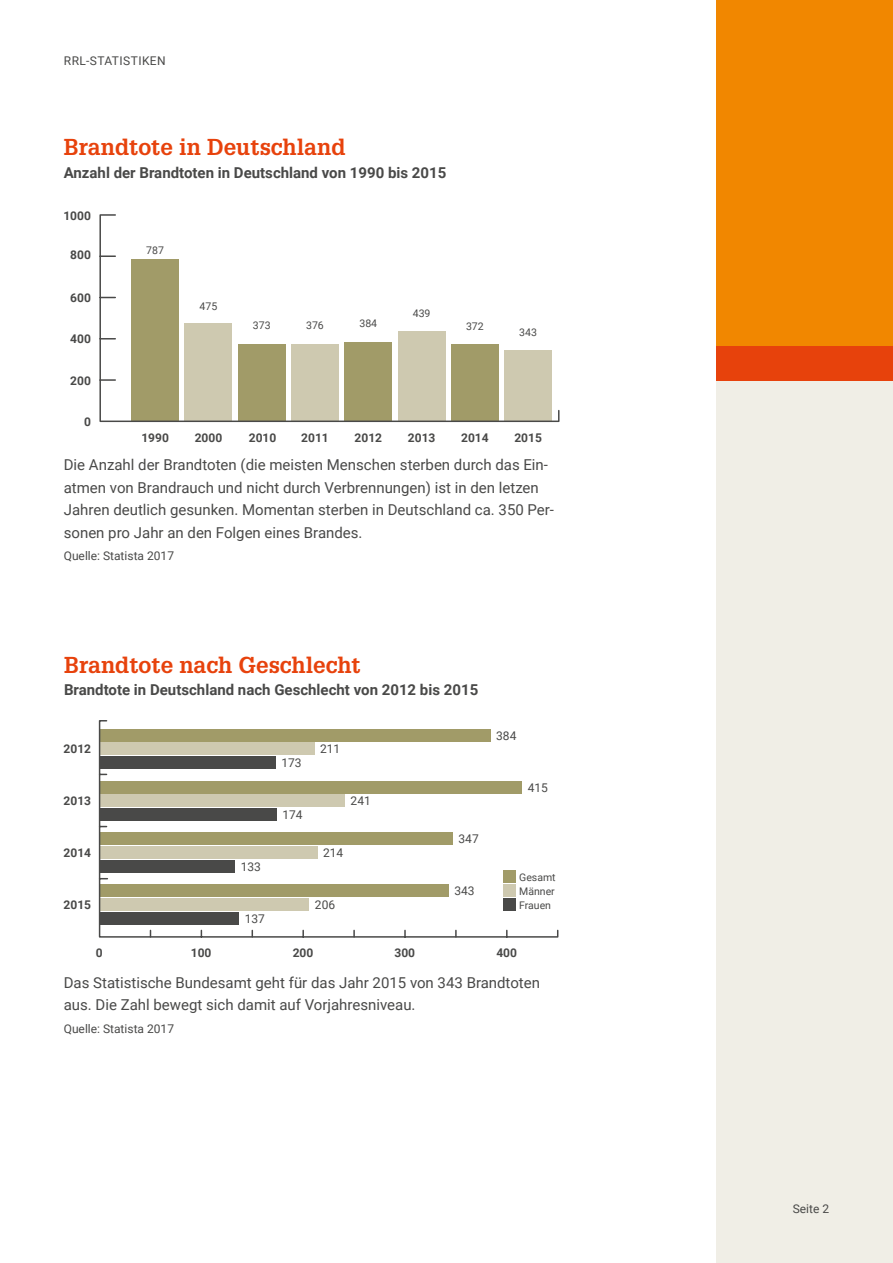
<style>
.page{position:relative;width:893px;height:1263px;background:#fff}
.page>*{position:absolute;margin:0;border:0;box-sizing:border-box;transform-origin:0 0}
.t1{font:700 22.5px "Glypha";color:#e7420c}
.t2{font:15px/22.5px "Roboto";color:#494948}
.t3{font:700 15px "Roboto";color:#494948}
.t4{font:12px "Roboto";color:#494948}
.t5{font:700 12px "Roboto";color:#494948}
.t6{font:12px "Roboto";letter-spacing:.035em;color:#494948}
.t7{font:10.5px/14px "Roboto";color:#494948;text-align:justify}
</style>
<div class="page">
<div style="left:716px;top:0;width:177px;height:1263px;background:#f0eee6"></div>
<div style="left:716px;top:346px;width:177px;height:34px;background:#e7420c"></div>
<div style="left:716px;top:0;width:177px;height:346px;background:#f18700"></div>
<svg style="left:99px;top:214px;width:461px;height:209px"></svg>
<svg style="left:98px;top:720px;width:461px;height:218px"></svg>
<div style="left:503px;top:871px;width:12px;height:12px;background:#a19b68"></div>
<div style="left:503px;top:884px;width:12px;height:13px;background:#cec9b0"></div>
<div style="left:503px;top:898px;width:12px;height:13px;background:#494948"></div>
<p class="t6" style="left:64px;top:52px;width:103px">RRL-STATISTIKEN</p>
<h1 class="t1" style="left:64px;top:133px;width:283px">Brandtote in Deutschland</h1>
<p class="t3" style="left:64px;top:162px;width:384px">Anzahl der Brandtoten in Deutschland von 1990 bis 2015</p>
<p class="t5" style="left:63px;top:207px;width:29px">1000</p>
<p class="t5" style="left:70px;top:247px;width:22px">800</p>
<p class="t5" style="left:70px;top:289px;width:22px">600</p>
<p class="t5" style="left:70px;top:331px;width:22px">400</p>
<p class="t5" style="left:70px;top:372px;width:22px">200</p>
<p class="t5" style="left:84px;top:413px;width:8px">0</p>
<p class="t7" style="left:146px;top:242px;width:19px">787</p>
<p class="t7" style="left:200px;top:299px;width:19px">475</p>
<p class="t7" style="left:253px;top:317px;width:19px">373</p>
<p class="t7" style="left:306px;top:317px;width:19px">376</p>
<p class="t7" style="left:359px;top:316px;width:19px">384</p>
<p class="t7" style="left:413px;top:305px;width:19px">439</p>
<p class="t7" style="left:466px;top:319px;width:19px">372</p>
<p class="t7" style="left:519px;top:325px;width:19px">343</p>
<p class="t5" style="left:141px;top:429px;width:29px">1990</p>
<p class="t5" style="left:195px;top:429px;width:29px">2000</p>
<p class="t5" style="left:249px;top:429px;width:29px">2010</p>
<p class="t5" style="left:301px;top:429px;width:29px">2011</p>
<p class="t5" style="left:355px;top:429px;width:29px">2012</p>
<p class="t5" style="left:408px;top:429px;width:29px">2013</p>
<p class="t5" style="left:461px;top:429px;width:29px">2014</p>
<p class="t5" style="left:514px;top:429px;width:29px">2015</p>
<p class="t2" style="left:64px;top:453px;width:492px">Die Anzahl der Brandtoten (die meisten Menschen sterben durch das Ein&shy;atmen von Brandrauch und nicht durch Verbrennungen) ist in den letzen Jahren deutlich gesunken. Momentan sterben in Deutschland ca. 350 Per&shy;sonen pro Jahr an den Folgen eines Brandes.</p>
<p class="t4" style="left:64px;top:547px;width:112px">Quelle: Statista 2017</p>
<h1 class="t1" style="left:64px;top:650px;width:298px">Brandtote nach Geschlecht</h1>
<p class="t3" style="left:64px;top:679px;width:416px">Brandtote in Deutschland nach Geschlecht von 2012 bis 2015</p>
<p class="t5" style="left:64px;top:740px;width:29px">2012</p>
<p class="t4" style="left:320px;top:741px;width:22px">211</p>
<p class="t4" style="left:281px;top:755px;width:22px">173</p>
<p class="t5" style="left:64px;top:792px;width:29px">2013</p>
<p class="t4" style="left:351px;top:793px;width:22px">241</p>
<p class="t4" style="left:282px;top:806px;width:22px">174</p>
<p class="t4" style="left:458px;top:831px;width:22px">347</p>
<p class="t5" style="left:64px;top:844px;width:29px">2014</p>
<p class="t4" style="left:323px;top:845px;width:22px">214</p>
<p class="t4" style="left:241px;top:858px;width:22px">133</p>
<p class="t4" style="left:454px;top:883px;width:22px">343</p>
<p class="t5" style="left:64px;top:896px;width:29px">2015</p>
<p class="t4" style="left:315px;top:896px;width:22px">206</p>
<p class="t4" style="left:245px;top:910px;width:22px">137</p>
<p class="t4" style="left:496px;top:727px;width:22px">384</p>
<p class="t4" style="left:528px;top:779px;width:22px">415</p>
<p class="t7" style="left:519px;top:870px;width:38px">Gesamt Männer Frauen</p>
<p class="t5" style="left:96px;top:945px;width:8px">0</p>
<p class="t5" style="left:191px;top:945px;width:22px">100</p>
<p class="t5" style="left:293px;top:945px;width:22px">200</p>
<p class="t5" style="left:394px;top:945px;width:22px">300</p>
<p class="t5" style="left:496px;top:945px;width:22px">400</p>
<p class="t2" style="left:64px;top:970px;width:478px">Das Statistische Bundesamt geht für das Jahr 2015 von 343 Brandtoten aus. Die Zahl bewegt sich damit auf Vorjahresniveau.</p>
<p class="t4" style="left:64px;top:1020px;width:112px">Quelle: Statista 2017</p>
<p class="t4" style="left:793px;top:1200px;width:38px">Seite 2</p>
</div>
